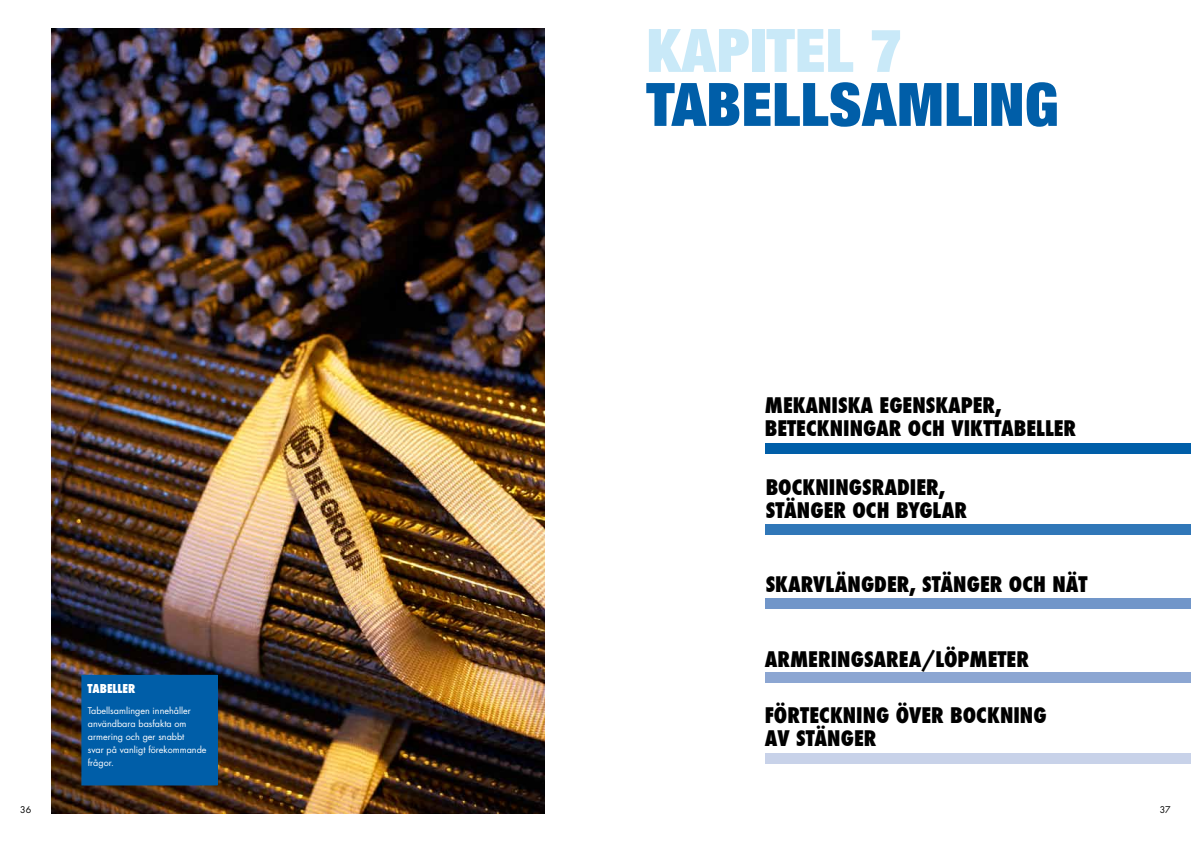
<style>
.page{position:relative;width:1191px;height:842px;background:#fff}
.page>*{position:absolute;margin:0;border:0;box-sizing:border-box;transform-origin:0 0}
.t1{font:900 expanded 60px "Helvetica Neue";letter-spacing:.01em;color:#005ea8}
.t2{font:900 expanded 60px "Helvetica Neue";letter-spacing:.01em;color:#c9e9f8}
.t3{font:800 condensed 21px/23px "Futura";color:#000}
.t4{font:800 condensed 12px "Futura";color:#fff}
.t5{font:9px/13px "Futura";color:#fff}
.t6{font:9px "Futura";color:#000}
</style>
<div class="page">
<div style="left:765px;top:443px;width:426px;height:11px;background:#005ea8"></div>
<div style="left:765px;top:524px;width:426px;height:10px;background:#3077b8"></div>
<div style="left:765px;top:598px;width:426px;height:11px;background:#7196c9"></div>
<div style="left:765px;top:672px;width:426px;height:11px;background:#8ca6d2"></div>
<div style="left:765px;top:753px;width:426px;height:10px;background:#c8d2e9"></div>
<img style="left:51px;top:28px;width:493px;height:785px">
<div style="left:82px;top:675px;width:135px;height:110px;background:#005ea8"></div>
<h1 class="t2" style="left:646px;top:12px;width:256px">KAPITEL 7</h1>
<h1 class="t1" style="left:646px;top:66px;width:216px">TABELLSAMLING</h1>
<p class="t3" style="left:765px;top:394px;width:313px">MEKANISKA EGENSKAPER,<br>BETECKNINGAR OCH VIKTTABELLER</p>
<p class="t3" style="left:765px;top:476px;width:203px">BOCKNINGSRADIER,<br>STÄNGER OCH BYGLAR</p>
<p class="t4" style="left:88px;top:680px;width:13px">TABELLER</p>
<p class="t5" style="left:88px;top:704px;width:120px">Tabellsamlingen innehåller användbara basfakta om armering och ger snabbt<br>svar på vanligt förekommande frågor.</p>
<p class="t3" style="left:765px;top:573px;width:323px">SKARVLÄNGDER, STÄNGER OCH NÄT</p>
<p class="t3" style="left:764px;top:648px;width:266px">ARMERINGSAREA/LÖPMETER</p>
<p class="t3" style="left:764px;top:704px;width:283px">FÖRTECKNING ÖVER BOCKNING<br>AV STÄNGER</p>
<p class="t6" style="left:20px;top:804px;width:13px">36</p>
<p class="t6" style="left:1159px;top:804px;width:13px">37</p>
</div>
